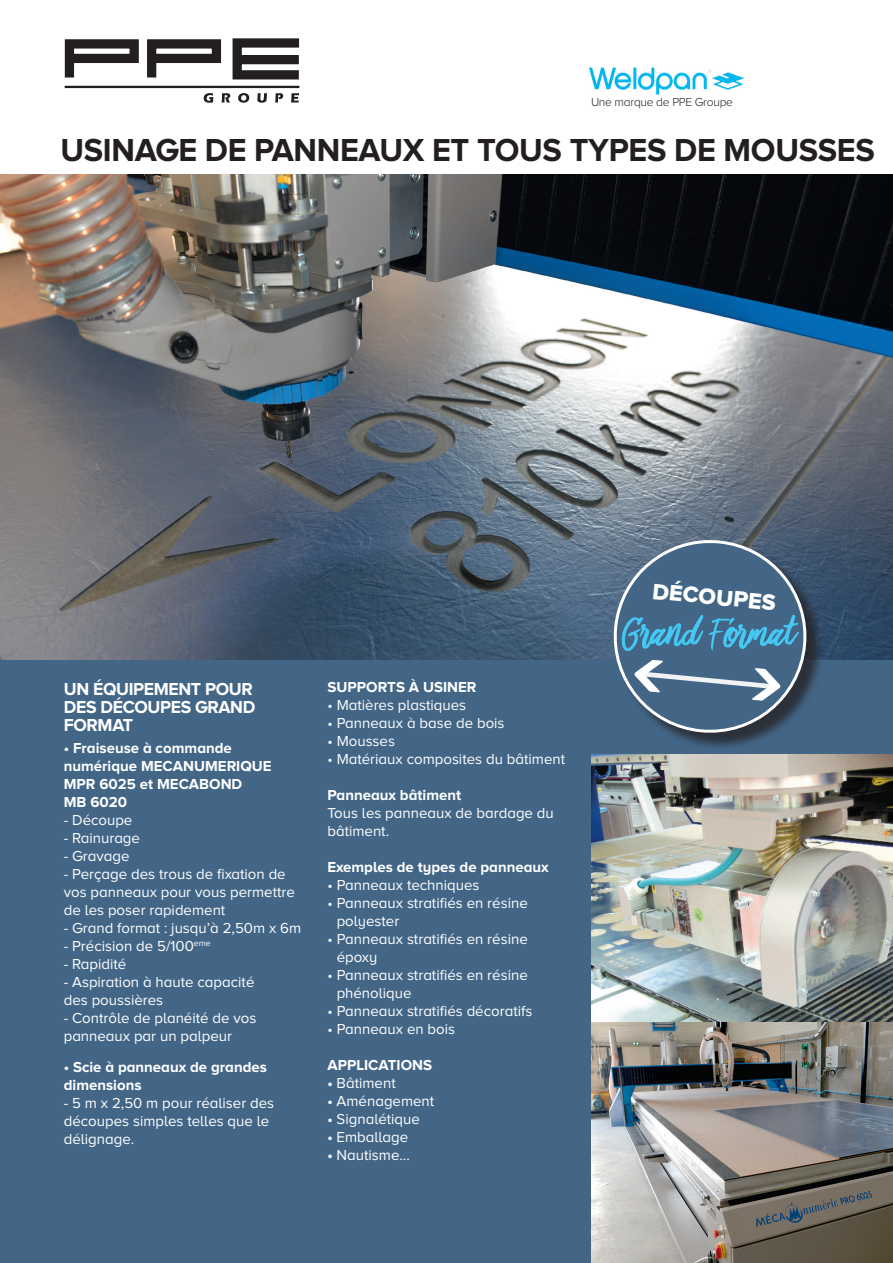
<style>
.page{position:relative;width:893px;height:1263px;background:#fff}
.page>*{position:absolute;margin:0;border:0;box-sizing:border-box;transform-origin:0 0}
.t1{font:700 33px "Proxima Nova A";letter-spacing:-.01em;color:#231f20}
.t2{font:23.1px "Proxima Nova A Extrabld";color:#fff}
.t3{font:700 18px/18px "Proxima Nova A";letter-spacing:-.02em;color:#fff}
.t4{font:15px/18px "Proxima Nova A";color:#fff}
.t5{font:700 15px/18px "Proxima Nova A";color:#fff}
.t6{font:300 12px "Proxima Nova A";letter-spacing:-.02em;color:#231f20}
.s1{font-weight:700}
</style>
<div class="page">
<div style="left:0;top:654px;width:893px;height:609px;background:#436687"></div>
<img style="left:0;top:175px;width:893px;height:484px">
<svg style="left:65px;top:38px;width:234px;height:48px"></svg>
<hr style="left:65px;top:86px;width:234px;height:2px;background:#231f20">
<svg style="left:204px;top:93px;width:9px;height:10px"></svg>
<svg style="left:222px;top:93px;width:8px;height:10px"></svg>
<svg style="left:238px;top:93px;width:11px;height:10px"></svg>
<svg style="left:257px;top:93px;width:10px;height:10px"></svg>
<svg style="left:275px;top:93px;width:8px;height:10px"></svg>
<svg style="left:291px;top:93px;width:8px;height:10px"></svg>
<img style="left:591px;top:755px;width:302px;height:268px">
<img style="left:591px;top:1023px;width:302px;height:240px">
<div style="left:616px;top:542px;width:209px;height:209px;background:#231f20;opacity:.75"></div>
<img style="left:589px;top:67px;width:155px;height:28px">
<svg style="left:611px;top:537px;width:198px;height:199px"></svg>
<p class="t6" style="left:591px;top:96px;width:144px">Une marque de PPE Groupe</p>
<p class="t1" style="left:60px;top:131px;width:816px">USINAGE DE PANNEAUX ET TOUS TYPES DE MOUSSES</p>
<p class="t3" style="left:64px;top:679px;width:193px">UN ÉQUIPEMENT POUR<br>DES DÉCOUPES GRAND<br>FORMAT</p>
<p class="t5" style="left:64px;top:739px;width:209px">• Fraiseuse à commande numérique MECANUMERIQUE<br>MPR 6025 et MECABOND<br>MB 6020</p>
<p class="t4" style="left:64px;top:811px;width:70px">- Découpe</p>
<p class="t4" style="left:64px;top:829px;width:78px">- Rainurage</p>
<p class="t4" style="left:64px;top:847px;width:67px">- Gravage</p>
<p class="t4" style="left:64px;top:865px;width:233px">- Perçage des trous de fixation de vos panneaux pour vous permettre de les poser rapidement</p>
<p class="t4" style="left:64px;top:919px;width:239px">- Grand format : jusqu’à 2,50m x 6m</p>
<p class="t4" style="left:64px;top:937px;width:149px">- Précision de 5/100<sup>eme</sup></p>
<p class="t4" style="left:64px;top:955px;width:64px">- Rapidité</p>
<p class="t4" style="left:64px;top:973px;width:192px">- Aspiration à haute capacité des poussières</p>
<p class="t4" style="left:64px;top:1009px;width:194px">- Contrôle de planéité de vos panneaux par un palpeur</p>
<p class="t5" style="left:64px;top:1057px;width:205px">• Scie à panneaux de grandes dimensions</p>
<p class="t4" style="left:64px;top:1093px;width:212px">- 5 m x 2,50 m pour réaliser des découpes simples telles que le délignage.</p>
<p class="t5" style="left:327px;top:678px;width:151px">SUPPORTS À USINER</p>
<p class="t4" style="left:327px;top:696px;width:140px">• Matières plastiques</p>
<p class="t4" style="left:327px;top:714px;width:179px">• Panneaux à base de bois</p>
<p class="t4" style="left:327px;top:732px;width:69px">• Mousses</p>
<p class="t4" style="left:327px;top:750px;width:239px">• Matériaux composites du bâtiment</p>
<p class="t5" style="left:327px;top:786px;width:135px">Panneaux bâtiment</p>
<p class="t4" style="left:327px;top:804px;width:228px">Tous les panneaux de bardage du bâtiment.</p>
<p class="t5" style="left:327px;top:858px;width:223px">Exemples de types de panneaux</p>
<p class="t4" style="left:327px;top:876px;width:154px">• Panneaux techniques</p>
<p class="t4" style="left:337px;top:894px;width:193px;text-indent:-9px">• Panneaux stratifiés en résine polyester</p>
<p class="t4" style="left:337px;top:930px;width:193px;text-indent:-9px">• Panneaux stratifiés en résine époxy</p>
<p class="t4" style="left:337px;top:966px;width:193px;text-indent:-9px">• Panneaux stratifiés en résine phénolique</p>
<p class="t4" style="left:327px;top:1002px;width:206px">• Panneaux stratifiés décoratifs</p>
<p class="t4" style="left:327px;top:1020px;width:129px">• Panneaux en bois</p>
<p class="t5" style="left:327px;top:1056px;width:106px">APPLICATIONS</p>
<p class="t4" style="left:327px;top:1074px;width:70px"><span class="s1">•</span> Bâtiment</p>
<p class="t4" style="left:327px;top:1092px;width:108px"><span class="s1">•</span> Aménagement</p>
<p class="t4" style="left:327px;top:1110px;width:94px"><span class="s1">•</span> Signalétique</p>
<p class="t4" style="left:327px;top:1128px;width:82px"><span class="s1">•</span> Emballage</p>
<p class="t4" style="left:327px;top:1146px;width:84px"><span class="s1">•</span> Nautisme...</p>
<h2 class="t2" style="left:654px;top:577px;width:125px;rotate:6deg">DÉCOUPES</h2>
</div>
